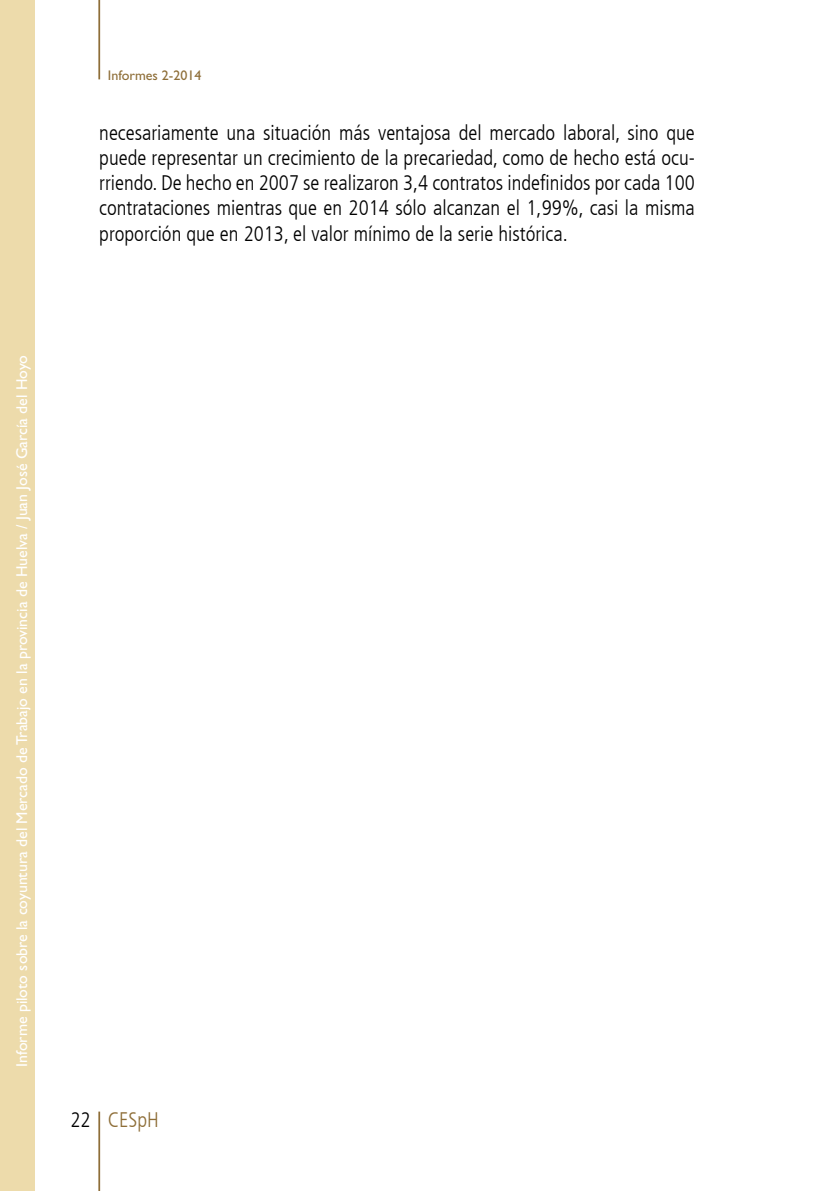
<style>
.page{position:relative;width:819px;height:1191px;background:#fff}
.page>*{position:absolute;margin:0;border:0;box-sizing:border-box;transform-origin:0 0}
.t1{font:300 condensed 21px/25.2px "Frutiger LT";color:#000;text-align:justify}
.t2{font:300 condensed 21px "Frutiger LT";color:#8e6e38}
.t3{font:15.75px "Gill Sans";color:#fff}
.t4{font:14px "Gill Sans";color:#8e6e38}
.s1{color:#000}
</style>
<div class="page">
<hr style="left:98px;top:1111px;width:2px;height:80px;background:#8e6e38">
<hr style="left:98px;top:0;width:2px;height:79px;background:#8e6e38">
<div style="left:0;top:0;width:35px;height:1191px;background:#eddbab"></div>
<p class="t4" style="left:108px;top:67px;width:95px">Informes 2-2014</p>
<p class="t1" style="left:99px;top:120px;width:597px">necesariamente una situación más ventajosa del mercado laboral, sino que puede representar un crecimiento de la precariedad, como de hecho está ocu&shy;rriendo. De hecho en 2007 se realizaron 3,4 contratos indefinidos por cada 100 contrataciones mientras que en 2014 sólo alcanzan el 1,99%, casi la misma proporción que en 2013, el valor mínimo de la serie histórica.</p>
<p class="t3" style="left:13px;top:1067px;width:713px;rotate:-90deg">Informe piloto sobre la coyuntura del Mercado de Trabajo en la provincia de Huelva / Juan José García del Hoyo</p>
<p class="t2" style="left:70px;top:1108px;width:90px"><span class="s1">22</span> CESpH</p>
</div>
